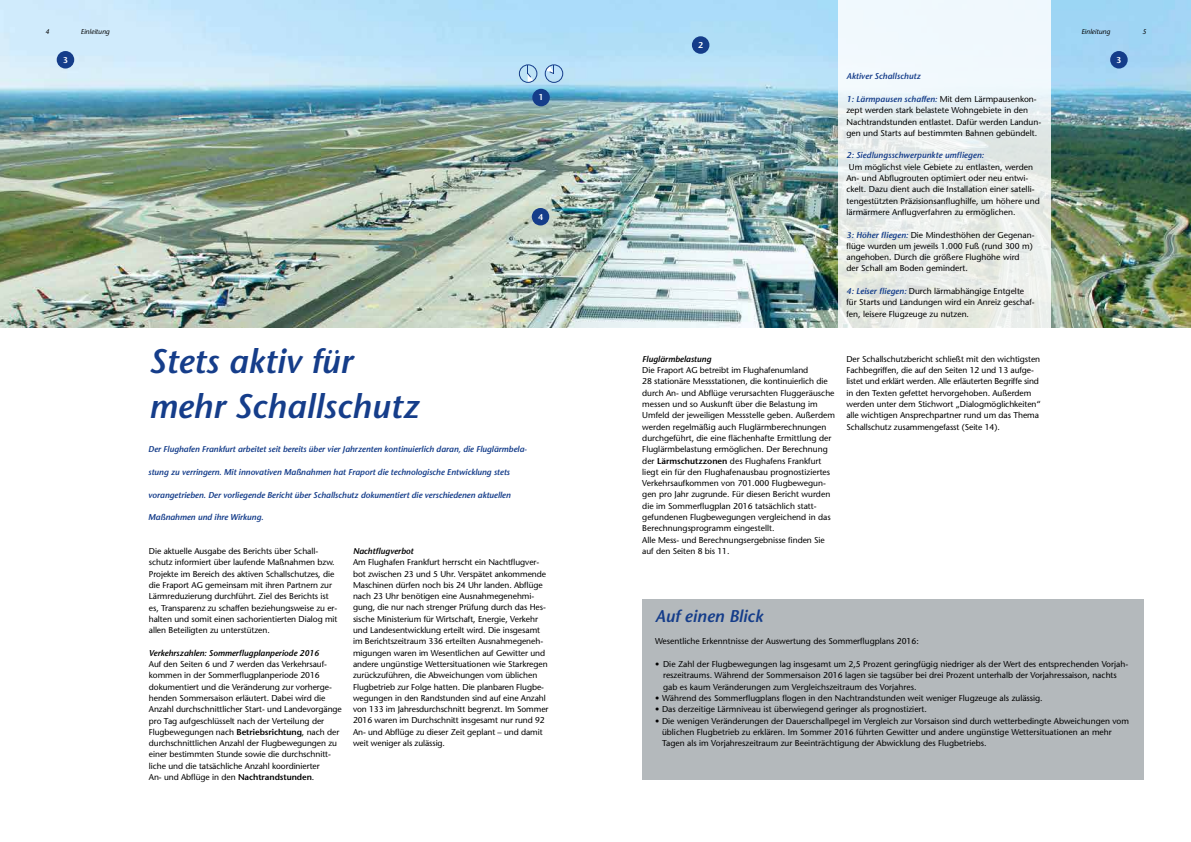
<style>
.page{position:relative;width:1191px;height:842px;background:#fff}
.page>*{position:absolute;margin:0;border:0;box-sizing:border-box;transform-origin:0 0}
.t1{font:italic 600 34px/45.2px "Stone Sans";color:#153d8a}
.t2{font:italic 600 17px "Stone Sans";color:#153d8a}
.t3{font:8.5px/11.3px "Stone Sans";letter-spacing:-.005em;color:#000}
.t4{font:italic 600 8.5px "Stone Sans";letter-spacing:-.01em;color:#153d8a}
.t5{font:italic 600 8.5px "Stone Sans";letter-spacing:-.005em;color:#000}
.t6{font:600 8.5px "Stone Sans";color:#fff}
.t7{font:italic 7px "Stone Sans";color:#000}
.s1{font-weight:600;font-style:italic;color:#153d8a}
.s2{font-weight:600}
</style>
<div class="page">
<img style="left:0;top:0;width:1191px;height:327px">
<div style="left:642px;top:599px;width:502px;height:181px;background:#b4b9bc"></div>
<svg style="left:838px;top:0;width:212px;height:328px"></svg>
<div style="left:532px;top:208px;width:17px;height:17px;background:#153d8a;border-radius:50%"></div>
<div style="left:692px;top:36px;width:17px;height:18px;background:#153d8a;border-radius:50%"></div>
<div style="left:1110px;top:51px;width:17px;height:18px;background:#153d8a;border-radius:50%"></div>
<div style="left:57px;top:51px;width:17px;height:18px;background:#153d8a;border-radius:50%"></div>
<div style="left:532px;top:89px;width:18px;height:17px;background:#153d8a;border-radius:50%"></div>
<div style="left:519px;top:64px;width:18px;height:19px;border:1px solid #153d8a;border-radius:50%"></div>
<svg style="left:527px;top:65px;width:6px;height:18px"></svg>
<div style="left:545px;top:64px;width:18px;height:19px;border:1px solid #153d8a;border-radius:50%"></div>
<svg style="left:545px;top:65px;width:9px;height:9px"></svg>
<p class="t7" style="left:45px;top:27px;width:6px">4</p>
<p class="t7" style="left:81px;top:27px;width:30px">Einleitung</p>
<p class="t7" style="left:1081px;top:27px;width:30px">Einleitung</p>
<p class="t7" style="left:1142px;top:27px;width:6px">5</p>
<p class="t6" style="left:698px;top:40px;width:6px">2</p>
<p class="t6" style="left:63px;top:55px;width:6px">3</p>
<p class="t6" style="left:1116px;top:55px;width:6px">3</p>
<p class="t4" style="left:846px;top:71px;width:76px">Aktiver Schallschutz</p>
<p class="t3" style="left:846px;top:93px;width:196px"><span class="s1">1: Lärmpausen schaffen:</span> Mit dem Lärmpausenkon&shy;zept werden stark belastete Wohngebiete in den Nachtrandstunden entlastet. Dafür werden Landun&shy;gen und Starts auf bestimmten Bahnen gebündelt.</p>
<p class="t4" style="left:846px;top:150px;width:139px">2: Siedlungsschwerpunkte umfliegen:</p>
<p class="t3" style="left:846px;top:161px;width:195px">Um möglichst viele Gebiete zu entlasten, werden An- und Abflugrouten optimiert oder neu entwi&shy;ckelt. Dazu dient auch die Installation einer satelli&shy;tengestützten Präzisionsanflughilfe, um höhere und lärmärmere Anflugverfahren zu ermöglichen.</p>
<p class="t3" style="left:846px;top:229px;width:190px"><span class="s1">3: Höher fliegen:</span> Die Mindesthöhen der Gegenan&shy;flüge wurden um jeweils 1.000 Fuß (rund 300 m) angehoben. Durch die größere Flughöhe wird<br>der Schall am Boden gemindert.</p>
<p class="t3" style="left:846px;top:285px;width:190px"><span class="s1">4: Leiser fliegen:</span> Durch lärmabhängige Entgelte für Starts und Landungen wird ein Anreiz geschaf&shy;fen, leisere Flugzeuge zu nutzen.</p>
<p class="t6" style="left:538px;top:92px;width:6px">1</p>
<p class="t6" style="left:538px;top:212px;width:6px">4</p>
<h1 class="t1" style="left:149px;top:339px;width:272px">Stets aktiv für mehr Schallschutz</h1>
<p class="t4" style="left:148px;top:444px;width:380px">Der Flughafen Frankfurt arbeitet seit bereits über vier Jahrzenten kontinuierlich daran, die Fluglärmbela-</p>
<p class="t4" style="left:148px;top:467px;width:363px">stung zu verringern. Mit innovativen Maßnahmen hat Fraport die technologische Entwicklung stets</p>
<p class="t4" style="left:148px;top:489px;width:364px">vorangetrieben. Der vorliegende Bericht über Schallschutz dokumentiert die verschiedenen aktuellen</p>
<p class="t4" style="left:148px;top:512px;width:117px">Maßnahmen und ihre Wirkung.</p>
<p class="t3" style="left:149px;top:545px;width:190px">Die aktuelle Ausgabe des Berichts über Schall&shy;schutz informiert über laufende Maßnahmen bzw.<br>Projekte im Bereich des aktiven Schallschutzes, die die Fraport AG gemeinsam mit ihren Partnern zur Lärmreduzierung durchführt. Ziel des Berichts ist es, Transparenz zu schaffen beziehungsweise zu er&shy;halten und somit einen sachorientierten Dialog mit allen Beteiligten zu unterstützen.</p>
<p class="t5" style="left:149px;top:648px;width:171px">Verkehrszahlen: Sommerflugplanperiode 2016</p>
<p class="t3" style="left:149px;top:658px;width:194px">Auf den Seiten 6 und 7 werden das Verkehrsauf&shy;kommen in der Sommerflugplanperiode 2016 dokumentiert und die Veränderung zur vorherge&shy;henden Sommersaison erläutert. Dabei wird die Anzahl durchschnittlicher Start- und Landevorgänge pro Tag aufgeschlüsselt nach der Verteilung der Flugbewegungen nach <span class="s2">Betriebsrichtung</span>, nach der durchschnittlichen Anzahl der Flugbewegungen zu einer bestimmten Stunde sowie die durchschnitt&shy;liche und die tatsächliche Anzahl koordinierter<br>An- und Abflüge in den <span class="s2">Nachtrandstunden</span>.</p>
<p class="t5" style="left:353px;top:546px;width:62px">Nachtflugverbot</p>
<p class="t3" style="left:353px;top:557px;width:197px">Am Flughafen Frankfurt herrscht ein Nachtflugver&shy;bot zwischen 23 und 5 Uhr. Verspätet ankommende Maschinen dürfen noch bis 24 Uhr landen. Abflüge nach 23 Uhr benötigen eine Ausnahmegenehmi&shy;gung, die nur nach strenger Prüfung durch das Hes&shy;sische Ministerium für Wirtschaft, Energie, Verkehr und Landesentwicklung erteilt wird. Die insgesamt im Berichtszeitraum 336 erteilten Ausnahmegeneh&shy;migungen waren im Wesentlichen auf Gewitter und andere ungünstige Wettersituationen wie Starkregen zurückzuführen, die Abweichungen vom üblichen Flugbetrieb zur Folge hatten. Die planbaren Flugbe&shy;wegungen in den Randstunden sind auf eine Anzahl von 133 im Jahresdurchschnitt begrenzt. Im Sommer 2016 waren im Durchschnitt insgesamt nur rund 92<br>An- und Abflüge zu dieser Zeit geplant – und damit weit weniger als zulässig.</p>
<p class="t5" style="left:642px;top:354px;width:70px">Fluglärmbelastung</p>
<p class="t3" style="left:642px;top:365px;width:194px">Die Fraport AG betreibt im Flughafenumland<br>28 stationäre Messstationen, die kontinuierlich die durch An- und Abflüge verursachten Fluggeräusche messen und so Auskunft über die Belastung im Umfeld der jeweiligen Messstelle geben. Außerdem werden regelmäßig auch Fluglärmberechnungen durchgeführt, die eine flächenhafte Ermittlung der Fluglärmbelastung ermöglichen. Der Berechnung der <span class="s2">Lärmschutzzonen</span> des Flughafens Frankfurt liegt ein für den Flughafenausbau prognostiziertes Verkehrsaufkommen von 701.000 Flugbewegun&shy;gen pro Jahr zugrunde. Für diesen Bericht wurden die im Sommerflugplan 2016 tatsächlich statt&shy;gefundenen Flugbewegungen vergleichend in das Berechnungsprogramm eingestellt.<br>Alle Mess- und Berechnungsergebnisse finden Sie auf den Seiten 8 bis 11.</p>
<p class="t3" style="left:846px;top:353px;width:196px">Der Schallschutzbericht schließt mit den wichtigsten Fachbegriffen, die auf den Seiten 12 und 13 aufge&shy;listet und erklärt werden. Alle erläuterten Begriffe sind in den Texten gefettet hervorgehoben. Außerdem werden unter dem Stichwort „Dialogmöglichkeiten“ alle wichtigen Ansprechpartner rund um das Thema Schallschutz zusammengefasst (Seite 14).</p>
<h2 class="t2" style="left:655px;top:606px;width:109px">Auf einen Blick</h2>
<p class="t3" style="left:655px;top:636px;width:265px">Wesentliche Erkenntnisse der Auswertung des Sommerflugplans 2016:</p>
<p class="t3" style="left:663px;top:658px;width:467px;text-indent:-8px">• Die Zahl der Flugbewegungen lag insgesamt um 2,5 Prozent geringfügig niedriger als der Wert des entsprechenden Vorjah&shy;reszeitraums. Während der Sommersaison 2016 lagen sie tagsüber bei drei Prozent unterhalb der Vorjahressaison, nachts gab es kaum Veränderungen zum Vergleichszeitraum des Vorjahres.</p>
<p class="t3" style="left:655px;top:692px;width:389px">• Während des Sommerflugplans flogen in den Nachtrandstunden weit weniger Flugzeuge als zulässig.</p>
<p class="t3" style="left:655px;top:704px;width:273px">• Das derzeitige Lärmniveau ist überwiegend geringer als prognostiziert.</p>
<p class="t3" style="left:662px;top:715px;width:468px;text-indent:-7px">• Die wenigen Veränderungen der Dauerschallpegel im Vergleich zur Vorsaison sind durch wetterbedingte Abweichungen vom üblichen Flugbetrieb zu erklären. Im Sommer 2016 führten Gewitter und andere ungünstige Wettersituationen an mehr<br>Tagen als im Vorjahreszeitraum zur Beeinträchtigung der Abwicklung des Flugbetriebs.</p>
</div>
